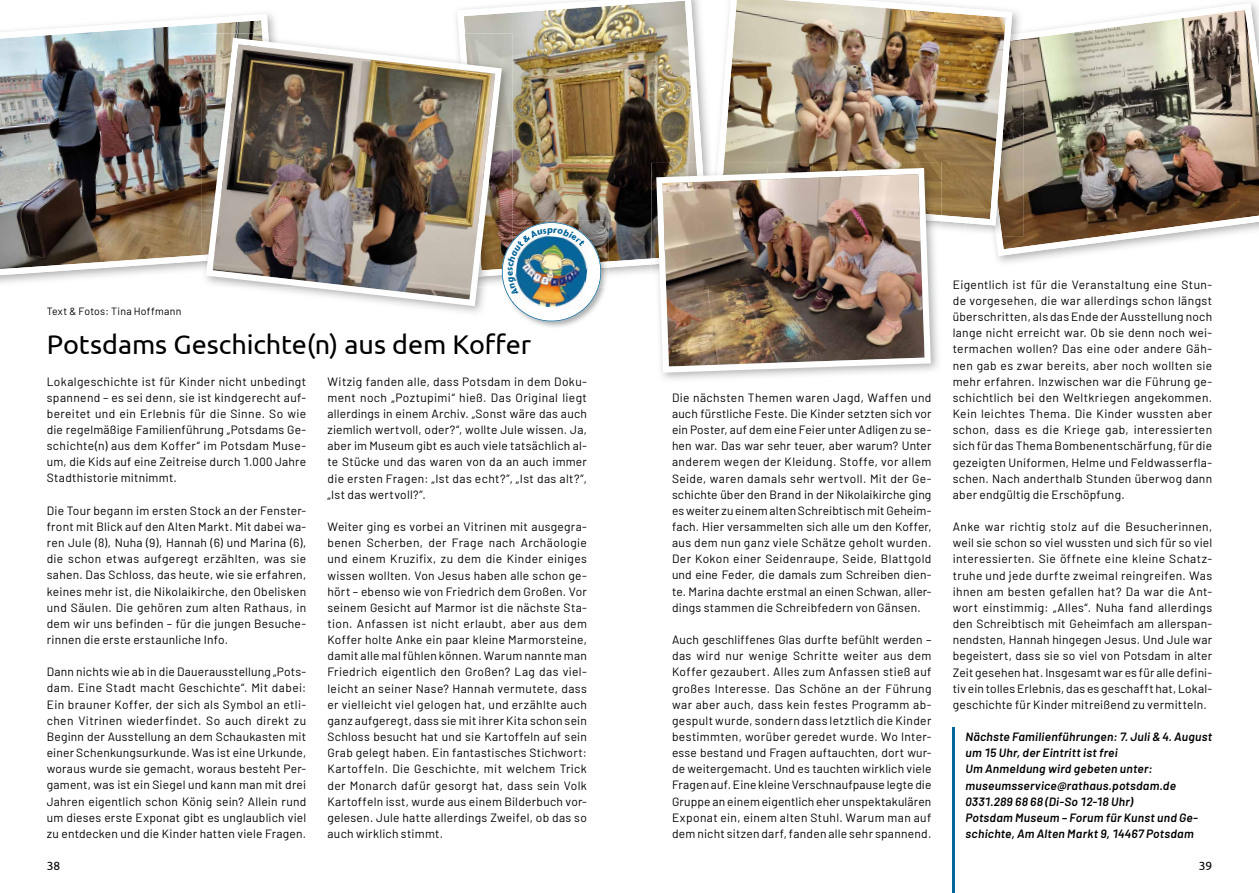
<style>
.page{position:relative;width:1259px;height:893px;background:#fff}
.page>*{position:absolute;margin:0;border:0;box-sizing:border-box;transform-origin:0 0}
.t1{font:27px "Ubuntu";color:#000}
.t2{font:12px/16.2px "Barlow";letter-spacing:.02em;color:#000;text-align:justify}
.t3{font:italic 600 12px/16.2px "Barlow";letter-spacing:.02em;color:#000}
.t4{font:12px "Ubuntu";color:#000}
.t5{font:10.5px "Barlow";letter-spacing:.025em;color:#000}
</style>
<div class="page">
<img style="left:0;top:14px;width:278px;height:261px">
<img style="left:994px;top:3px;width:265px;height:253px">
<img style="left:457px;top:0;width:252px;height:275px">
<img style="left:201px;top:33px;width:78px;height:228px">
<img style="left:500px;top:33px;width:12px;height:92px">
<img style="left:502px;top:125px;width:10px;height:94px">
<img style="left:459px;top:33px;width:41px;height:5px">
<img style="left:206px;top:38px;width:296px;height:268px">
<img style="left:941px;top:3px;width:82px;height:231px">
<img style="left:994px;top:33px;width:29px;height:203px">
<img style="left:717px;top:0;width:295px;height:226px">
<img style="left:662px;top:236px;width:276px;height:144px">
<img style="left:651px;top:163px;width:58px;height:101px">
<img style="left:931px;top:221px;width:10px;height:15px">
<img style="left:717px;top:163px;width:224px;height:58px">
<img style="left:656px;top:168px;width:275px;height:205px">
<hr style="left:952px;top:728px;width:3px;height:165px;background:#05669a">
<img style="left:500px;top:219px;width:109px;height:105px">
<p class="t5" style="left:47px;top:303px;width:136px">Text &amp; Fotos: Tina Hoffmann</p>
<h1 class="t1" style="left:47px;top:328px;width:486px">Potsdams Geschichte(n) aus dem Koffer</h1>
<p class="t2" style="left:47px;top:372px;width:261px">Lokalgeschichte ist für Kinder nicht unbedingt spannend – es sei denn, sie ist kindgerecht auf&shy;bereitet und ein Erlebnis für die Sinne. So wie die regelmäßige Familienführung „Potsdams Ge&shy;schichte(n) aus dem Koffer“ im Potsdam Muse&shy;um, die Kids auf eine Zeitreise durch 1.000 Jahre Stadthistorie mitnimmt.</p>
<p class="t2" style="left:47px;top:501px;width:261px">Die Tour begann im ersten Stock an der Fenster&shy;front mit Blick auf den Alten Markt. Mit dabei wa&shy;ren Jule (8), Nuha (9), Hannah (6) und Marina (6), die schon etwas aufgeregt erzählten, was sie sahen. Das Schloss, das heute, wie sie erfahren, keines mehr ist, die Nikolaikirche, den Obelisken und Säulen. Die gehören zum alten Rathaus, in dem wir uns befinden – für die jungen Besuche&shy;rinnen die erste erstaunliche Info.</p>
<p class="t2" style="left:47px;top:663px;width:261px">Dann nichts wie ab in die Dauerausstellung „Pots&shy;dam. Eine Stadt macht Geschichte“. Mit dabei:<br>Ein brauner Koffer, der sich als Symbol an etli&shy;chen Vitrinen wiederfindet. So auch direkt zu Beginn der Ausstellung an dem Schaukasten mit einer Schenkungsurkunde. Was ist eine Urkunde, woraus wurde sie gemacht, woraus besteht Per&shy;gament, was ist ein Siegel und kann man mit drei Jahren eigentlich schon König sein? Allein rund um dieses erste Exponat gibt es unglaublich viel zu entdecken und die Kinder hatten viele Fragen.</p>
<p class="t2" style="left:327px;top:372px;width:261px">Witzig fanden alle, dass Potsdam in dem Doku&shy;ment noch „Poztupimi“ hieß. Das Original liegt allerdings in einem Archiv. „Sonst wäre das auch ziemlich wertvoll, oder?“, wollte Jule wissen. Ja, aber im Museum gibt es auch viele tatsächlich al&shy;te Stücke und das waren von da an auch immer die ersten Fragen: „Ist das echt?”, „Ist das alt?”, „Ist das wertvoll?”.</p>
<p class="t2" style="left:327px;top:518px;width:261px">Weiter ging es vorbei an Vitrinen mit ausgegra&shy;benen Scherben, der Frage nach Archäologie und einem Kruzifix, zu dem die Kinder einiges wissen wollten. Von Jesus haben alle schon ge&shy;hört – ebenso wie von Friedrich dem Großen. Vor seinem Gesicht auf Marmor ist die nächste Sta&shy;tion. Anfassen ist nicht erlaubt, aber aus dem Koffer holte Anke ein paar kleine Marmorsteine, damit alle mal fühlen können. Warum nannte man Friedrich eigentlich den Großen? Lag das viel&shy;leicht an seiner Nase? Hannah vermutete, dass er vielleicht viel gelogen hat, und erzählte auch ganz aufgeregt, dass sie mit ihrer Kita schon sein Schloss besucht hat und sie Kartoffeln auf sein Grab gelegt haben. Ein fantastisches Stichwort:<br>Kartoffeln. Die Geschichte, mit welchem Trick der Monarch dafür gesorgt hat, dass sein Volk Kartoffeln isst, wurde aus einem Bilderbuch vor&shy;gelesen. Jule hatte allerdings Zweifel, ob das so auch wirklich stimmt.</p>
<p class="t2" style="left:672px;top:388px;width:261px">Die nächsten Themen waren Jagd, Waffen und auch fürstliche Feste. Die Kinder setzten sich vor ein Poster, auf dem eine Feier unter Adligen zu se&shy;hen war. Das war sehr teuer, aber warum? Unter anderem wegen der Kleidung. Stoffe, vor allem Seide, waren damals sehr wertvoll. Mit der Ge&shy;schichte über den Brand in der Nikolaikirche ging es weiter zu einem alten Schreibtisch mit Geheim&shy;fach. Hier versammelten sich alle um den Koffer, aus dem nun ganz viele Schätze geholt wurden.<br>Der Kokon einer Seidenraupe, Seide, Blattgold und eine Feder, die damals zum Schreiben dien&shy;te. Marina dachte erstmal an einen Schwan, aller&shy;dings stammen die Schreibfedern von Gänsen.</p>
<p class="t2" style="left:672px;top:631px;width:261px">Auch geschliffenes Glas durfte befühlt werden – das wird nur wenige Schritte weiter aus dem Koffer gezaubert. Alles zum Anfassen stieß auf großes Interesse. Das Schöne an der Führung war aber auch, dass kein festes Programm ab&shy;gespult wurde, sondern dass letztlich die Kinder bestimmten, worüber geredet wurde. Wo Inter&shy;esse bestand und Fragen auftauchten, dort wur&shy;de weitergemacht. Und es tauchten wirklich viele Fragen auf. Eine kleine Verschnaufpause legte die Gruppe an einem eigentlich eher unspektakulären Exponat ein, einem alten Stuhl. Warum man auf dem nicht sitzen darf, fanden alle sehr spannend.</p>
<p class="t2" style="left:952px;top:275px;width:261px">Eigentlich ist für die Veranstaltung eine Stun&shy;de vorgesehen, die war allerdings schon längst überschritten, als das Ende der Ausstellung noch lange nicht erreicht war. Ob sie denn noch wei&shy;termachen wollen? Das eine oder andere Gäh&shy;nen gab es zwar bereits, aber noch wollten sie mehr erfahren. Inzwischen war die Führung ge&shy;schichtlich bei den Weltkriegen angekommen.<br>Kein leichtes Thema. Die Kinder wussten aber schon, dass es die Kriege gab, interessierten sich für das Thema Bombenentschärfung, für die gezeigten Uniformen, Helme und Feldwasserfla&shy;schen. Nach anderthalb Stunden überwog dann aber endgültig die Erschöpfung.</p>
<p class="t2" style="left:952px;top:518px;width:261px">Anke war richtig stolz auf die Besucherinnen, weil sie schon so viel wussten und sich für so viel interessierten. Sie öffnete eine kleine Schatz&shy;truhe und jede durfte zweimal reingreifen. Was ihnen am besten gefallen hat? Da war die Ant&shy;wort einstimmig: „Alles“. Nuha fand allerdings den Schreibtisch mit Geheimfach am allerspan&shy;nendsten, Hannah hingegen Jesus. Und Jule war begeistert, dass sie so viel von Potsdam in alter Zeit gesehen hat. Insgesamt war es für alle defini&shy;tiv ein tolles Erlebnis, das es geschafft hat, Lokal&shy;geschichte für Kinder mitreißend zu vermitteln.</p>
<p class="t3" style="left:965px;top:728px;width:248px">Nächste Familienführungen: 7. Juli &amp; 4. August um 15 Uhr, der Eintritt ist frei<br>Um Anmeldung wird gebeten unter: museumsservice@rathaus.potsdam.de 0331.289 68 68 (Di-So 12-18 Uhr)<br>Potsdam Museum – Forum für Kunst und Ge&shy;schichte, Am Alten Markt 9, 14467 Potsdam</p>
<p class="t4" style="left:47px;top:858px;width:15px">38</p>
<p class="t4" style="left:1198px;top:858px;width:15px">39</p>
</div>
